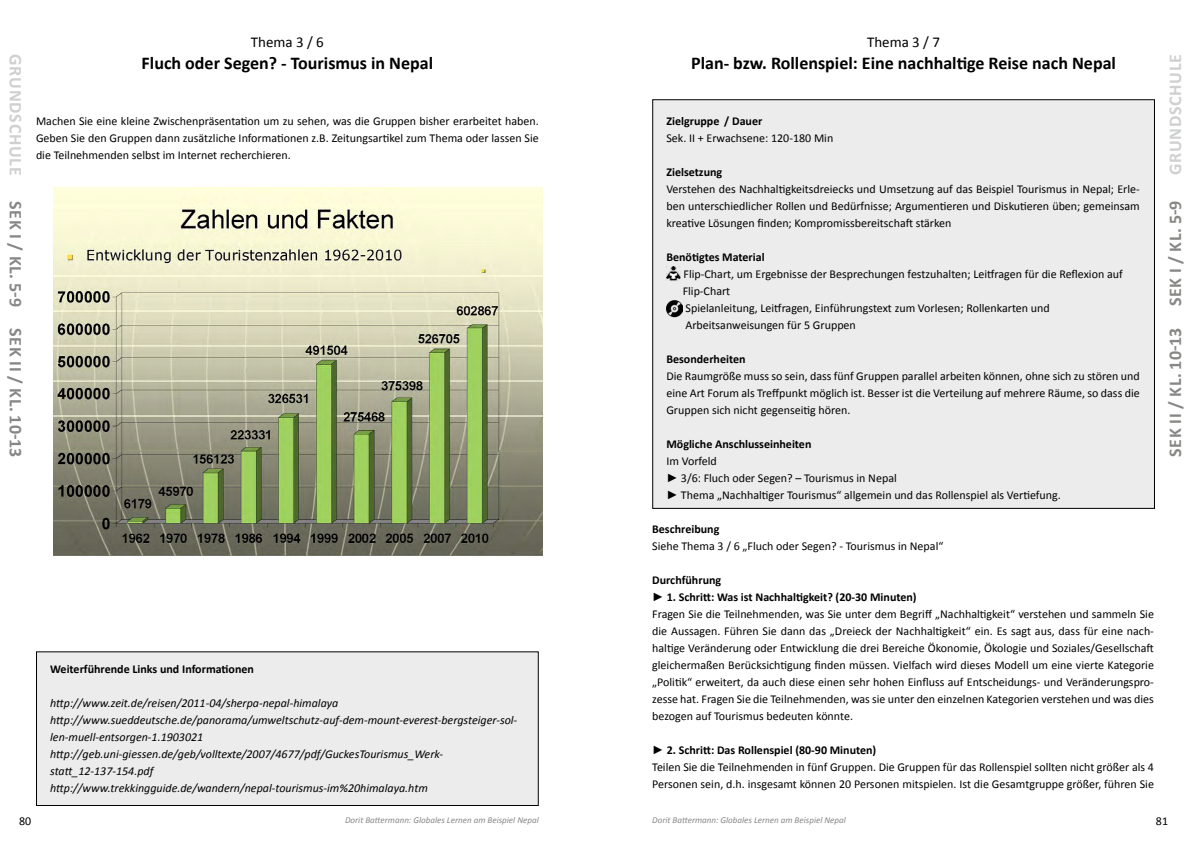
<style>
.page{position:relative;width:1191px;height:842px;background:#fff}
.page>*{position:absolute;margin:0;border:0;box-sizing:border-box;transform-origin:0 0}
.t1{font:700 18px "Calibri";color:#000}
.t2{font:700 18px "Calibri";letter-spacing:.04em;color:#878786}
.t3{font:700 18px "Calibri";letter-spacing:.04em;color:#cfd0d0}
.t4{font:15px "Calibri";color:#000}
.t5{font:12px/17px "Calibri";color:#000}
.t6{font:italic 12px/17px "Calibri";color:#000}
.t7{font:700 12px "Calibri";color:#000}
.t8{font:italic 9px "Calibri";color:#878786}
.s1{font-family:"Arial";font-weight:700}
.s2{font-weight:700}
</style>
<div class="page">
<div style="left:36px;top:652px;width:502px;height:153px;background:#ececed"></div>
<div style="left:36px;top:651px;width:503px;height:155px;border:1px solid #000"></div>
<img style="left:53px;top:187px;width:489px;height:369px">
<div style="left:652px;top:100px;width:502px;height:408px;background:#ececed"></div>
<img style="left:666px;top:266px;width:15px;height:15px">
<img style="left:666px;top:300px;width:17px;height:18px">
<h1 class="t3" style="left:27px;top:54px;width:121px;rotate:90deg">Grundschule</h1>
<h1 class="t2" style="left:27px;top:201px;width:258px;rotate:90deg">Sek I / Kl. 5-9 Sek II / Kl. 10-13</h1>
<p class="t4" style="left:251px;top:33px;width:74px">Thema 3 / 6</p>
<h1 class="t1" style="left:142px;top:51px;width:293px">Fluch oder Segen? - Tourismus in Nepal</h1>
<p class="t5" style="left:36px;top:113px;width:504px;text-align:justify">Machen Sie eine kleine Zwischenpräsentation um zu sehen, was die Gruppen bisher erarbeitet haben.<br>Geben Sie den Gruppen dann zusätzliche Informationen z.B. Zeitungsartikel zum Thema oder lassen Sie die Teilnehmenden selbst im Internet recherchieren.</p>
<p class="t7" style="left:50px;top:661px;width:205px">Weiterführende Links und Informationen</p>
<p class="t6" style="left:50px;top:694px;width:468px">http://www.zeit.de/reisen/2011-04/sherpa-nepal-himalaya http://www.sueddeutsche.de/panorama/umweltschutz-auf-dem-mount-everest-bergsteiger-sol&shy;len-muell-entsorgen-1.1903021 http://geb.uni-giessen.de/geb/volltexte/2007/4677/pdf/GuckesTourismus_Werk&shy;statt_12-137-154.pdf http://www.trekkingguide.de/wandern/nepal-tourismus-im%20himalaya.htm</p>
<p class="t4" style="left:867px;top:33px;width:74px">Thema 3 / 7</p>
<h1 class="t1" style="left:691px;top:51px;width:426px">Plan- bzw. Rollenspiel: Eine nachhaltige Reise nach Nepal</h1>
<p class="t7" style="left:666px;top:114px;width:97px">Zielgruppe / Dauer</p>
<p class="t5" style="left:666px;top:130px;width:168px">Sek. II + Erwachsene: 120-180 Min</p>
<p class="t7" style="left:666px;top:165px;width:57px">Zielsetzung</p>
<p class="t5" style="left:666px;top:181px;width:475px;text-align:justify">Verstehen des Nachhaltigkeitsdreiecks und Umsetzung auf das Beispiel Tourismus in Nepal; Erle&shy;ben unterschiedlicher Rollen und Bedürfnisse; Argumentieren und Diskutieren üben; gemeinsam kreative Lösungen finden; Kompromissbereitschaft stärken</p>
<p class="t7" style="left:666px;top:250px;width:100px">Benötigtes Material</p>
<p class="t5" style="left:682px;top:266px;width:441px">Flip-Chart, um Ergebnisse der Besprechungen festzuhalten; Leitfragen für die Reflexion auf Flip-Chart<br>Spielanleitung, Leitfragen, Einführungstext zum Vorlesen; Rollenkarten und Arbeitsanweisungen für 5 Gruppen</p>
<p class="t7" style="left:666px;top:352px;width:81px">Besonderheiten</p>
<p class="t5" style="left:666px;top:368px;width:475px;text-align:justify">Die Raumgröße muss so sein, dass fünf Gruppen parallel arbeiten können, ohne sich zu stören und eine Art Forum als Treffpunkt möglich ist. Besser ist die Verteilung auf mehrere Räume, so dass die Gruppen sich nicht gegenseitig hören.</p>
<p class="t7" style="left:666px;top:437px;width:147px">Mögliche Anschlusseinheiten</p>
<p class="t5" style="left:666px;top:453px;width:396px">Im Vorfeld<br><span class="s1">►</span> 3/6: Fluch oder Segen? – Tourismus in Nepal<br><span class="s1">►</span> Thema „Nachhaltiger Tourismus“ allgemein und das Rollenspiel als Vertiefung.</p>
<p class="t7" style="left:652px;top:522px;width:69px">Beschreibung</p>
<p class="t5" style="left:652px;top:538px;width:293px">Siehe Thema 3 / 6 „Fluch oder Segen? - Tourismus in Nepal“</p>
<p class="t5" style="left:652px;top:572px;width:503px"><span class="s2">Durchführung<br></span><span class="s1">►</span> <span class="s2">1. Schritt: Was ist Nachhaltigkeit? (20-30 Minuten)<br></span>Fragen Sie die Teilnehmenden, was Sie unter dem Begriff „Nachhaltigkeit“ verstehen und sammeln Sie die Aussagen. Führen Sie dann das „Dreieck der Nachhaltigkeit“ ein. Es sagt aus, dass für eine nach&shy;haltige Veränderung oder Entwicklung die drei Bereiche Ökonomie, Ökologie und Soziales/Gesellschaft gleichermaßen Berücksichtigung finden müssen. Vielfach wird dieses Modell um eine vierte Kategorie „Politik“ erweitert, da auch diese einen sehr hohen Einfluss auf Entscheidungs- und Veränderungspro&shy;zesse hat. Fragen Sie die Teilnehmenden, was sie unter den einzelnen Kategorien verstehen und was dies bezogen auf Tourismus bedeuten könnte.</p>
<p class="t5" style="left:652px;top:742px;width:503px"><span class="s1">►</span> <span class="s2">2. Schritt: Das Rollenspiel (80-90 Minuten)<br></span>Teilen Sie die Teilnehmenden in fünf Gruppen. Die Gruppen für das Rollenspiel sollten nicht größer als 4<br>Personen sein, d.h. insgesamt können 20 Personen mitspielen. Ist die Gesamtgruppe größer, führen Sie</p>
<h1 class="t3" style="left:1163px;top:175px;width:121px;rotate:-90deg">Grundschule</h1>
<h1 class="t2" style="left:1163px;top:306px;width:107px;rotate:-90deg">Sek I / Kl. 5-9</h1>
<h1 class="t2" style="left:1163px;top:457px;width:131px;rotate:-90deg">Sek II / Kl. 10-13</h1>
<p class="t5" style="left:19px;top:812px;width:14px">80</p>
<p class="t8" style="left:345px;top:813px;width:195px">Dorit Battermann: Globales Lernen am Beispiel Nepal</p>
<p class="t8" style="left:652px;top:813px;width:195px">Dorit Battermann: Globales Lernen am Beispiel Nepal</p>
<p class="t5" style="left:1155px;top:812px;width:14px">81</p>
</div>
